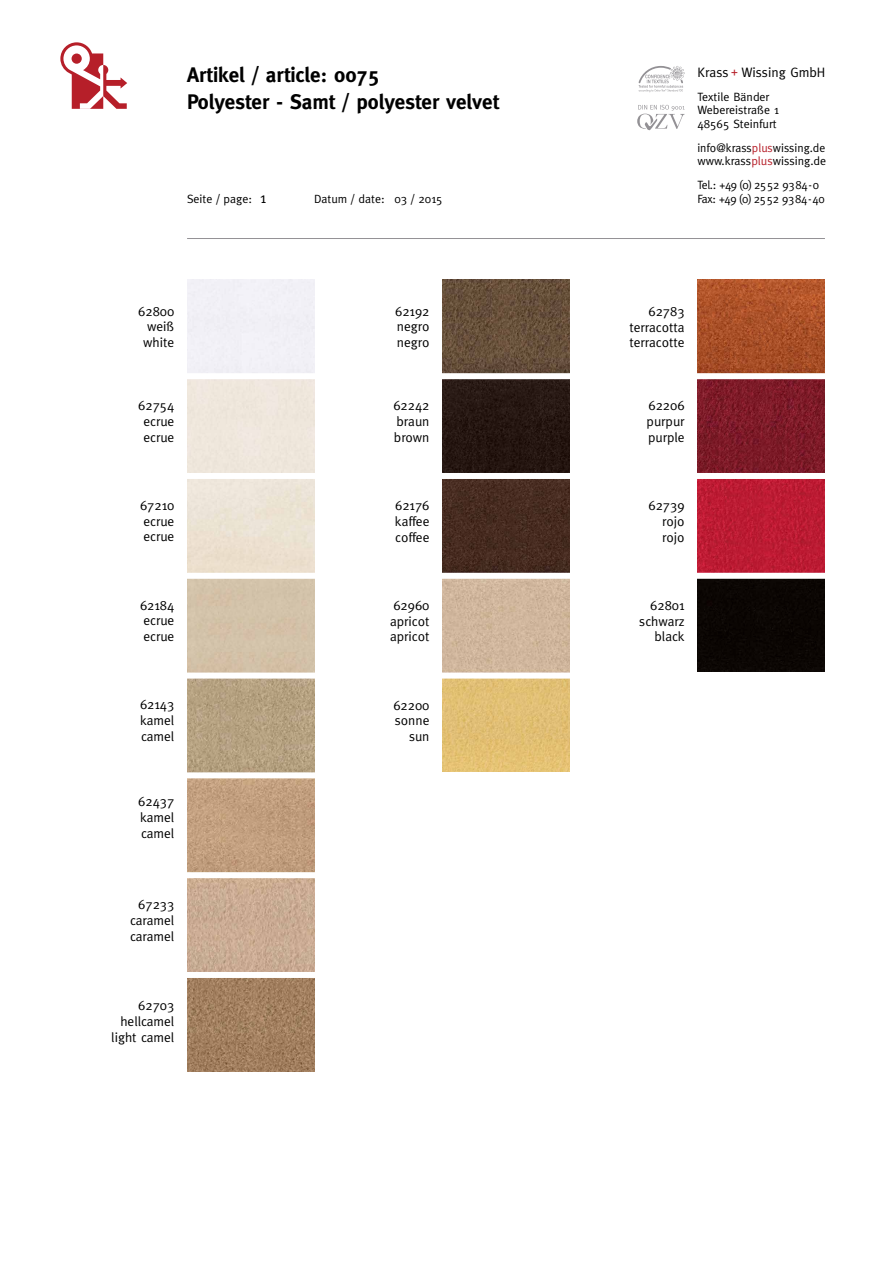
<style>
.page{position:relative;width:893px;height:1263px;background:#fff}
.page>*{position:absolute;margin:0;border:0;box-sizing:border-box;transform-origin:0 0}
.t1{font:700 21px/27px "Meta Plus";color:#000}
.t2{font:13.65px "Meta Plus";color:#000}
.t3{font:13.5px/15.8px "Meta Plus";color:#000;text-align:justify}
.t4{font:12px/13.5px "Meta Plus";color:#000}
.t5{font:12px/13.5px "Meta Plus";letter-spacing:-.03em;color:#000}
.s1{color:#b61f29}
.s2{font-size:15px}
</style>
<div class="page">
<img style="left:697px;top:279px;width:128px;height:393px">
<img style="left:442px;top:279px;width:128px;height:493px">
<img style="left:187px;top:279px;width:128px;height:792px">
<div style="left:176px;top:573px;width:669px;height:6px;background:#fff"></div>
<div style="left:176px;top:672px;width:402px;height:6px;background:#fff"></div>
<div style="left:176px;top:772px;width:147px;height:6px;background:#fff"></div>
<div style="left:176px;top:872px;width:147px;height:6px;background:#fff"></div>
<div style="left:176px;top:972px;width:151px;height:6px;background:#fff"></div>
<div style="left:176px;top:473px;width:669px;height:6px;background:#fff"></div>
<div style="left:176px;top:373px;width:669px;height:6px;background:#fff"></div>
<hr style="left:187px;top:238px;width:638px;height:1px;background:#939195">
<svg style="left:60px;top:42px;width:67px;height:67px"></svg>
<svg style="left:639px;top:66px;width:46px;height:26px"></svg>
<svg style="left:637px;top:105px;width:48px;height:25px"></svg>
<h1 class="t1" style="left:187px;top:61px;width:313px">Artikel / article: 0075<br>Polyester - Samt / polyester velvet</h1>
<p class="t2" style="left:697px;top:64px;width:130px">Krass <span class="s1">+</span> Wissing GmbH</p>
<p class="t4" style="left:697px;top:90px;width:83px">Textile Bänder<br>Webereistraße 1<br>48565 Steinfurt</p>
<p class="t4" style="left:697px;top:141px;width:130px">info@krass<span class="s1">plus</span>wissing.de www.krass<span class="s1">plus</span>wissing.de</p>
<p class="t5" style="left:697px;top:178px;width:129px">Tel.: +49 (0) 2552 9384-0<br>Fax: +49 (0) 2552 9384-40</p>
<p class="t4" style="left:187px;top:192px;width:81px">Seite / page: <span class="s2">1</span></p>
<p class="t4" style="left:314px;top:192px;width:130px">Datum / date: 03 / 2015</p>
<p class="t3" style="left:143px;top:303px;width:33px;text-indent:-5px">62800 weiß white</p>
<p class="t3" style="left:138px;top:397px;width:38px;text-align:center">62754 ecrue ecrue</p>
<p class="t3" style="left:140px;top:497px;width:36px">67210 ecrue ecrue</p>
<p class="t3" style="left:140px;top:597px;width:36px">62184 ecrue ecrue</p>
<p class="t3" style="left:140px;top:697px;width:36px">62143 kamel camel</p>
<p class="t3" style="left:138px;top:793px;width:38px">62437 kamel camel</p>
<p class="t3" style="left:130px;top:896px;width:46px;text-indent:8px">67233 caramel caramel</p>
<p class="t3" style="left:111px;top:997px;width:65px;text-align:right">62703 hellcamel light camel</p>
<p class="t3" style="left:395px;top:303px;width:36px">62192 negro negro</p>
<p class="t3" style="left:393px;top:397px;width:38px">62242 braun brown</p>
<p class="t3" style="left:395px;top:497px;width:36px">62176 kaffee coffee</p>
<p class="t3" style="left:390px;top:597px;width:41px">62960 apricot apricot</p>
<p class="t3" style="left:393px;top:697px;width:38px;text-align:right">62200 sonne sun</p>
<p class="t3" style="left:629px;top:303px;width:57px;text-indent:19px">62783 terracotta terracotte</p>
<p class="t3" style="left:646px;top:398px;width:40px">62206 purpur purple</p>
<p class="t3" style="left:662px;top:497px;width:24px;text-indent:-14px">62739 rojo rojo</p>
<p class="t3" style="left:639px;top:597px;width:47px;text-align:right">62801 schwarz black</p>
</div>
